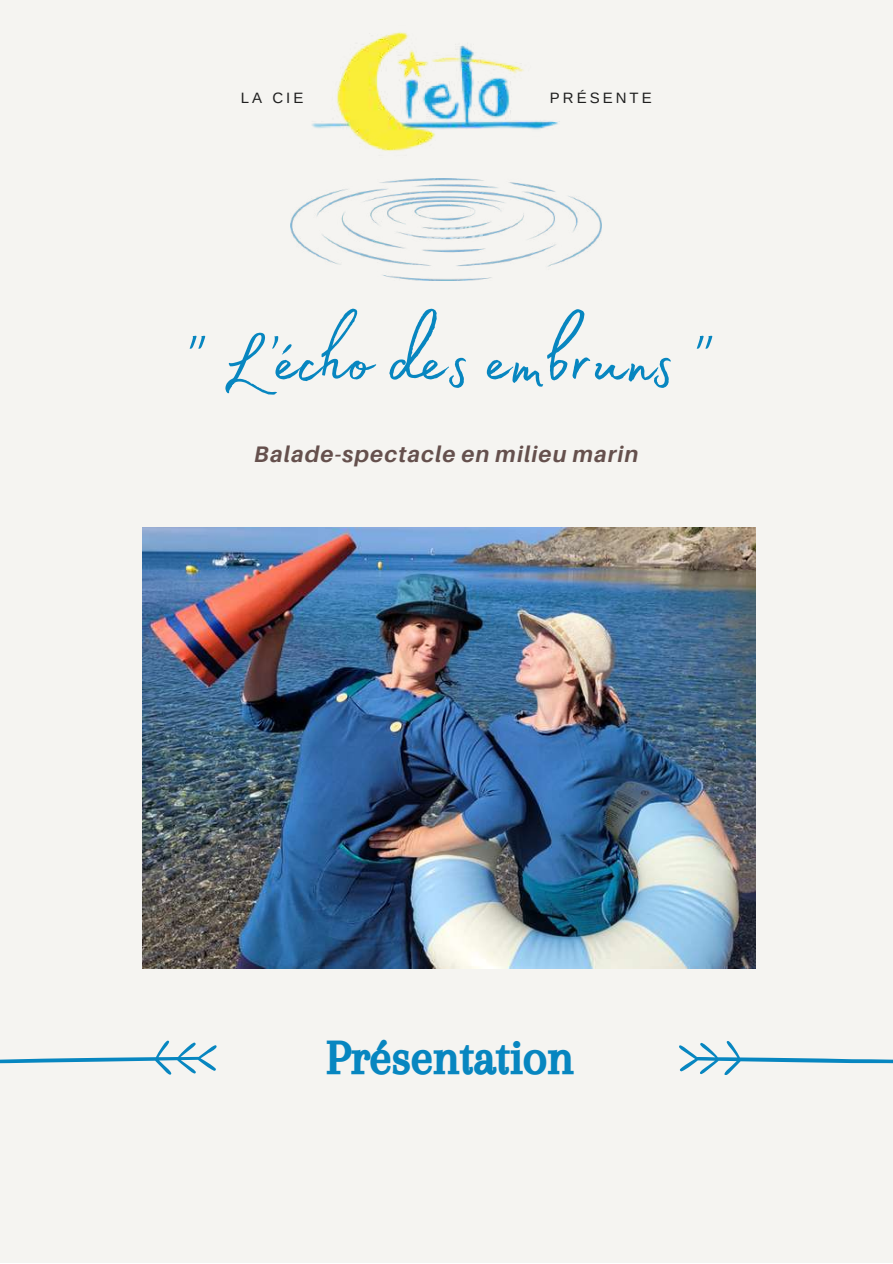
<style>
.page{position:relative;width:893px;height:1264px;background:#fff}
.page>*{position:absolute;margin:0;border:0;box-sizing:border-box;transform-origin:0 0}
.t1{font:94.35px "Madelyn Fill";color:#0786c0}
.t2{font:49.5px "CA Generated";color:#0786c0}
.t3{font:italic 700 22.5px "Aileron";letter-spacing:.05em;color:#65504d}
.t4{font:15px "Arimo";letter-spacing:.2em;color:#1f1f1f}
</style>
<div class="page">
<div style="left:0;top:0;width:892px;height:1262px;background:#f5f4f1"></div>
<svg style="left:0;top:1040px;width:216px;height:34px"></svg>
<svg style="left:679px;top:1041px;width:213px;height:33px"></svg>
<img style="left:291px;top:179px;width:310px;height:102px">
<img style="left:312px;top:32px;width:248px;height:147px">
<img style="left:143px;top:527px;width:612px;height:441px">
<p class="t4" style="left:241px;top:90px;width:64px">LA CIE</p>
<p class="t4" style="left:550px;top:90px;width:103px">PRÉSENTE</p>
<h1 class="t1" style="left:194px;top:289px;width:517px">' L’écho des embruns '</h1>
<p class="t3" style="left:254px;top:440px;width:385px">Balade-spectacle en milieu marin</p>
<h2 class="t2" style="left:326px;top:1029px;width:249px">Présentation</h2>
</div>
